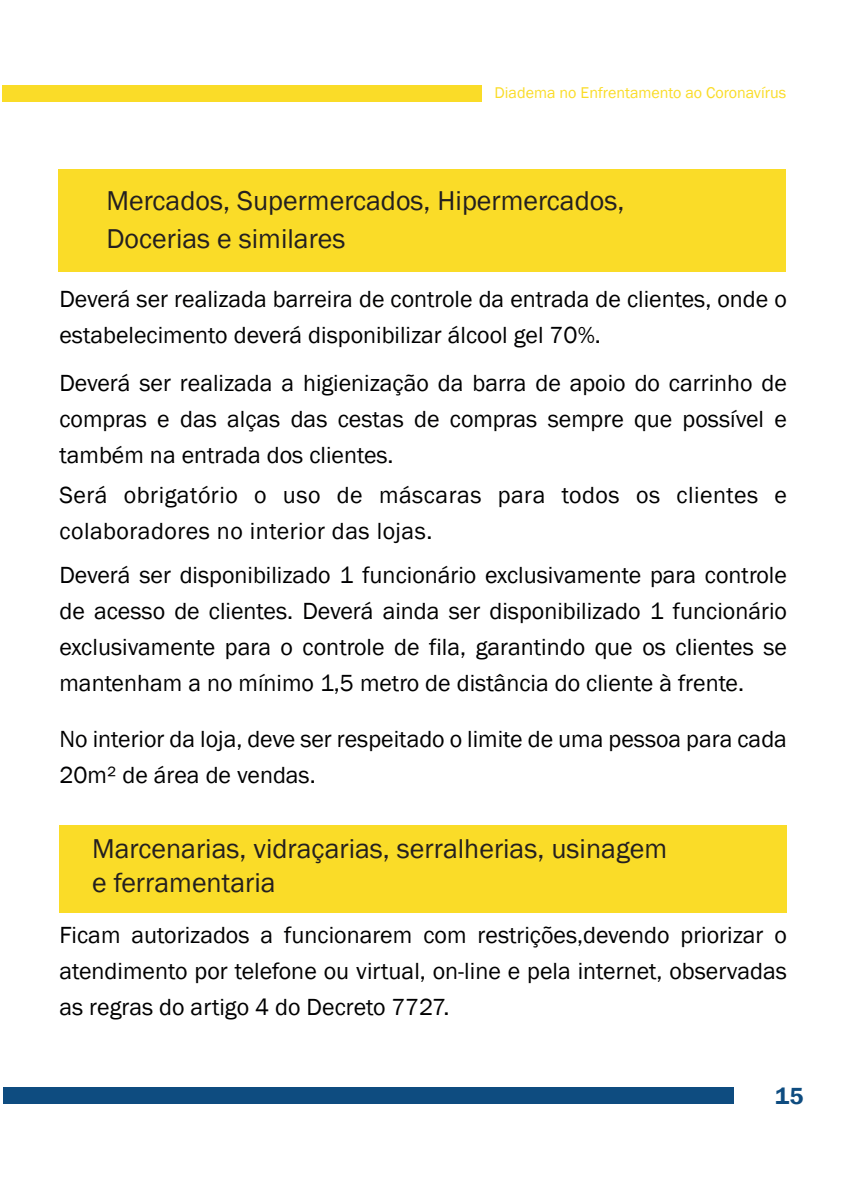
<style>
.page{position:relative;width:842px;height:1191px;background:#fff}
.page>*{position:absolute;margin:0;border:0;box-sizing:border-box;transform-origin:0 0}
.t1{font:28px/34px "Franklin Gothic";color:#231f20}
.t2{font:24px/36px "Franklin Gothic";color:#000001;text-align:justify}
.t3{font:24px/36px "Franklin Gothic";letter-spacing:.02em;color:#000001}
.t4{font:600 24px "Franklin Gothic";color:#0e4c80}
.t5{font:16px "Franklin Gothic";color:#fadc28}
</style>
<div class="page">
<div style="left:2px;top:85px;width:479px;height:16px;background:#fadc28"></div>
<div style="left:3px;top:1087px;width:730px;height:16px;background:#0e4c80"></div>
<div style="left:59px;top:825px;width:728px;height:88px;background:#fadc28"></div>
<div style="left:58px;top:169px;width:728px;height:102px;background:#fadc28"></div>
<p class="t5" style="left:495px;top:83px;width:293px">Diadema no Enfrentamento ao Coronavírus</p>
<p class="t1" style="left:106px;top:182px;width:519px;line-height:38px">Mercados, Supermercados, Hipermercados,<br>Docerias e similares</p>
<p class="t2" style="left:59px;top:281px;width:729px">Deverá ser realizada barreira de controle da entrada de clientes, onde o estabelecimento deverá disponibilizar álcool gel 70%.</p>
<p class="t2" style="left:59px;top:365px;width:729px">Deverá ser realizada a higienização da barra de apoio do carrinho de compras e das alças das cestas de compras sempre que possível e também na entrada dos clientes.</p>
<p class="t3" style="left:59px;top:477px;width:729px">Será obrigatório o uso de máscaras para todos os clientes e colaboradores no interior das lojas.</p>
<p class="t2" style="left:59px;top:557px;width:729px">Deverá ser disponibilizado 1 funcionário exclusivamente para controle de acesso de clientes. Deverá ainda ser disponibilizado 1 funcionário exclusivamente para o controle de fila, garantindo que os clientes se mantenham a no mínimo 1,5 metro de distância do cliente à frente.</p>
<p class="t2" style="left:59px;top:721px;width:729px">No interior da loja, deve ser respeitado o limite de uma pessoa para cada<br>20m² de área de vendas.</p>
<p class="t1" style="left:92px;top:832px;width:577px">Marcenarias, vidraçarias, serralherias, usinagem e ferramentaria</p>
<p class="t2" style="left:59px;top:917px;width:729px">Ficam autorizados a funcionarem com restrições,devendo priorizar o atendimento por telefone ou virtual, on-line e pela internet, observadas as regras do artigo 4 do Decreto 7727.</p>
<p class="t4" style="left:775px;top:1080px;width:30px">15</p>
</div>
